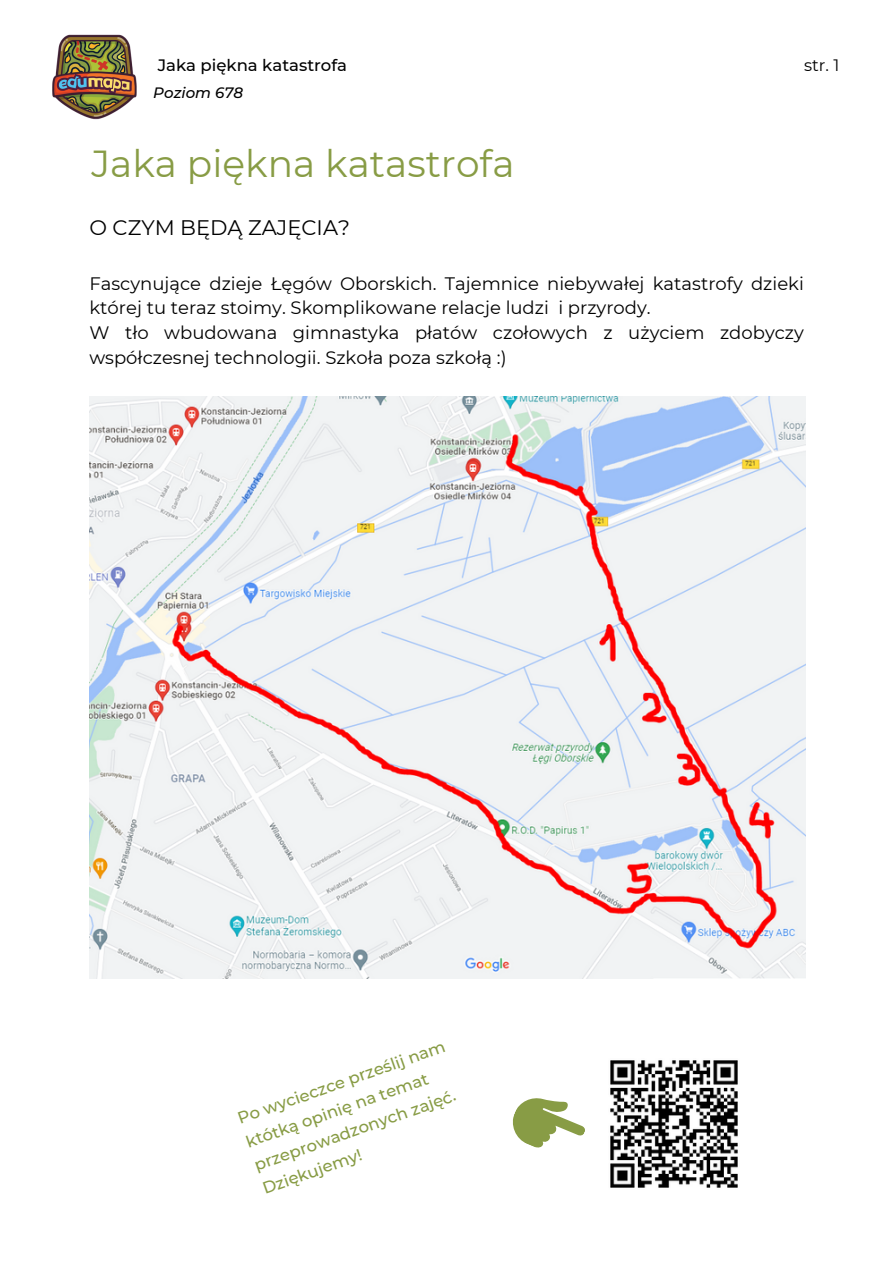
<style>
.page{position:relative;width:894px;height:1264px;background:#fff}
.page>*{position:absolute;margin:0;border:0;box-sizing:border-box;transform-origin:0 0}
.t1{font:37.5px "Montserrat";color:#889c45}
.t2{font:21px "Montserrat";color:#000}
.t3{font:18px/24.8px "Montserrat";color:#000}
.t4{font:500 16.5px/24.6px "Montserrat";color:#889c45}
.t5{font:500 16.5px "Montserrat";color:#000}
.t6{font:16.5px "Montserrat";color:#000}
.t7{font:italic 500 15px "Montserrat";color:#000}
</style>
<div class="page">
<img style="left:52px;top:34px;width:85px;height:86px">
<img style="left:89px;top:396px;width:715px;height:582px">
<img style="left:610px;top:1060px;width:128px;height:128px">
<svg style="left:512px;top:1098px;width:73px;height:50px"></svg>
<p class="t5" style="left:158px;top:55px;width:191px">Jaka piękna katastrofa</p>
<p class="t7" style="left:153px;top:83px;width:91px">Poziom 678</p>
<p class="t1" style="left:91px;top:140px;width:424px">Jaka piękna katastrofa</p>
<p class="t6" style="left:804px;top:55px;width:37px">str. 1</p>
<p class="t2" style="left:89px;top:214px;width:262px">O CZYM BĘDĄ ZAJĘCIA?</p>
<p class="t3" style="left:89px;top:271px;width:715px">Fascynujące dzieje Łęgów Oborskich. Tajemnice niebywałej katastrofy dzieki której tu teraz stoimy. Skomplikowane relacje ludzi i przyrody.</p>
<p class="t3" style="left:89px;top:320px;width:715px">W tło wbudowana gimnastyka płatów czołowych z użyciem zdobyczy współczesnej technologii. Szkoła poza szkołą :)</p>
<p class="t4" style="left:234px;top:1108px;width:221px;rotate:-20deg">Po wycieczce prześlij nam któtką opinię na temat przeprowadzonych zajęć.<br>Dziękujemy!</p>
</div>
